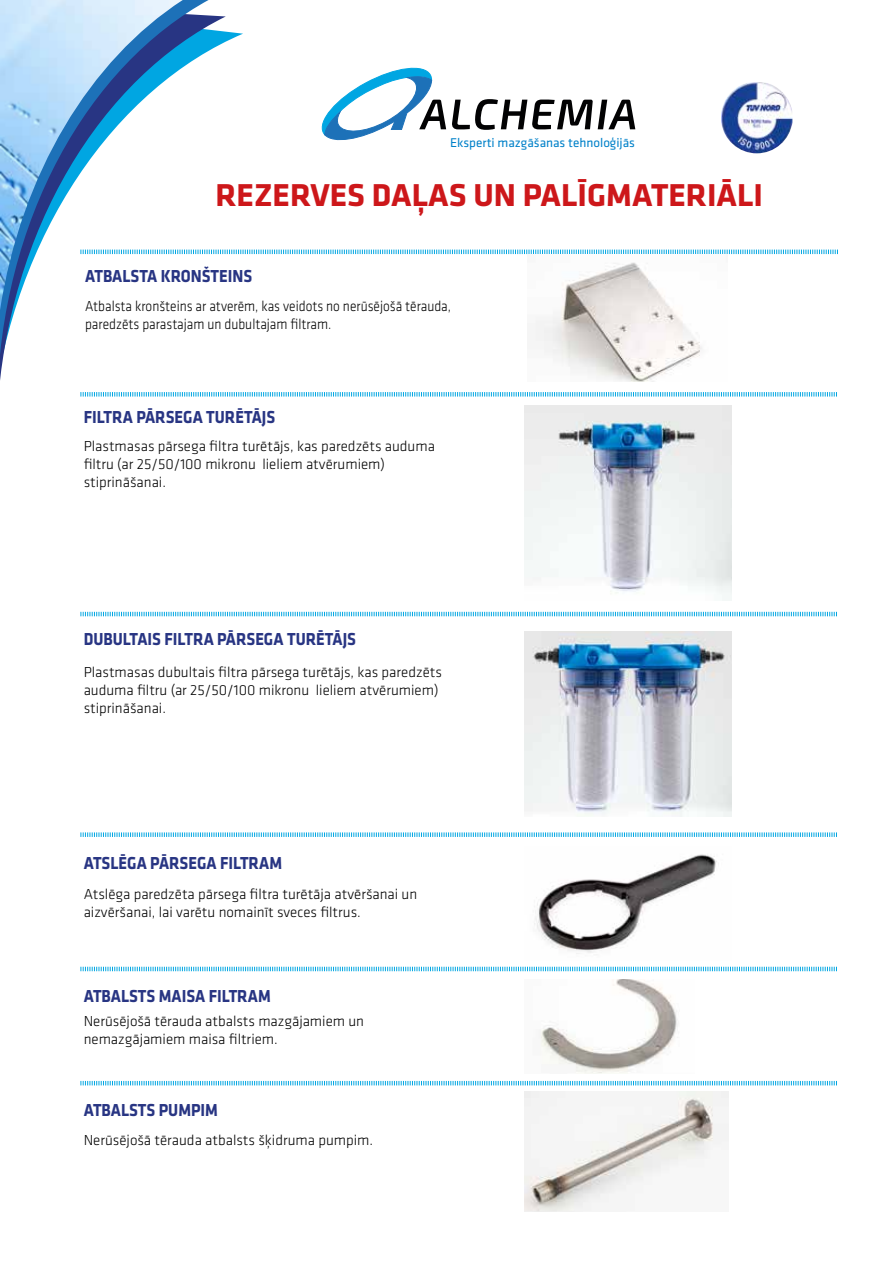
<style>
.page{position:relative;width:893px;height:1263px;background:#fff}
.page>*{position:absolute;margin:0;border:0;box-sizing:border-box;transform-origin:0 0}
.t1{font:700 32.85px "Klavika";color:#cd171a}
.t2{font:700 18px "Klavika";color:#283583;scale:.9 1}
.t3{font:300 15px/18px "Klavika";color:#000}
.t4{font:300 15px/18px "Klavika";color:#000;scale:.9 1}
.t5{font:13.2px "Klavika";color:#0081c9}
</style>
<div class="page">
<svg style="left:0;top:0;width:210px;height:380px"></svg>
<img style="left:0;top:0;width:183px;height:310px">
<svg style="left:80px;top:249px;width:758px;height:6px"></svg>
<svg style="left:80px;top:392px;width:757px;height:5px"></svg>
<svg style="left:80px;top:611px;width:757px;height:6px"></svg>
<svg style="left:80px;top:832px;width:757px;height:5px"></svg>
<svg style="left:80px;top:966px;width:757px;height:6px"></svg>
<svg style="left:80px;top:1080px;width:757px;height:6px"></svg>
<img style="left:527px;top:254px;width:200px;height:128px">
<img style="left:525px;top:631px;width:206px;height:186px">
<img style="left:534px;top:854px;width:183px;height:100px">
<img style="left:540px;top:979px;width:138px;height:94px">
<img style="left:524px;top:1091px;width:204px;height:120px">
<img style="left:525px;top:406px;width:206px;height:194px">
<svg style="left:321px;top:67px;width:314px;height:74px"></svg>
<img style="left:721px;top:83px;width:71px;height:70px">
<p class="t5" style="left:450px;top:136px;width:186px">Eksperti mazgāšanas tehnoloģijās</p>
<h1 class="t1" style="left:215px;top:177px;width:549px">REZERVES DAĻAS UN PALĪGMATERIĀLI</h1>
<p class="t2" style="left:85px;top:266px;width:187px">ATBALSTA KRONŠTEINS</p>
<p class="t4" style="left:85px;top:297px;width:408px">Atbalsta kronšteins ar atverēm, kas veidots no nerūsējošā tērauda, paredzēts parastajam un dubultajam filtram.</p>
<p class="t2" style="left:84px;top:408px;width:214px">FILTRA PĀRSEGA TURĒTĀJS</p>
<p class="t3" style="left:84px;top:437px;width:353px">Plastmasas pārsega filtra turētājs, kas paredzēts auduma filtru (ar 25/50/100 mikronu lieliem atvērumiem) stiprināšanai.</p>
<p class="t2" style="left:84px;top:629px;width:304px">DUBULTAIS FILTRA PĀRSEGA TURĒTĀJS</p>
<p class="t3" style="left:84px;top:664px;width:360px">Plastmasas dubultais filtra pārsega turētājs, kas paredzēts auduma filtru (ar 25/50/100 mikronu lieliem atvērumiem) stiprināšanai.</p>
<p class="t2" style="left:84px;top:853px;width:222px">ATSLĒGA PĀRSEGA FILTRAM</p>
<p class="t3" style="left:84px;top:885px;width:335px">Atslēga paredzēta pārsega filtra turētāja atvēršanai un aizvēršanai, lai varētu nomainīt sveces filtrus.</p>
<p class="t2" style="left:84px;top:986px;width:209px">ATBALSTS MAISA FILTRAM</p>
<p class="t3" style="left:84px;top:1013px;width:282px">Nerūsējošā tērauda atbalsts mazgājamiem un nemazgājamiem maisa filtriem.</p>
<p class="t2" style="left:84px;top:1100px;width:151px">ATBALSTS PUMPIM</p>
<p class="t3" style="left:84px;top:1131px;width:291px">Nerūsējošā tērauda atbalsts šķidruma pumpim.</p>
</div>
